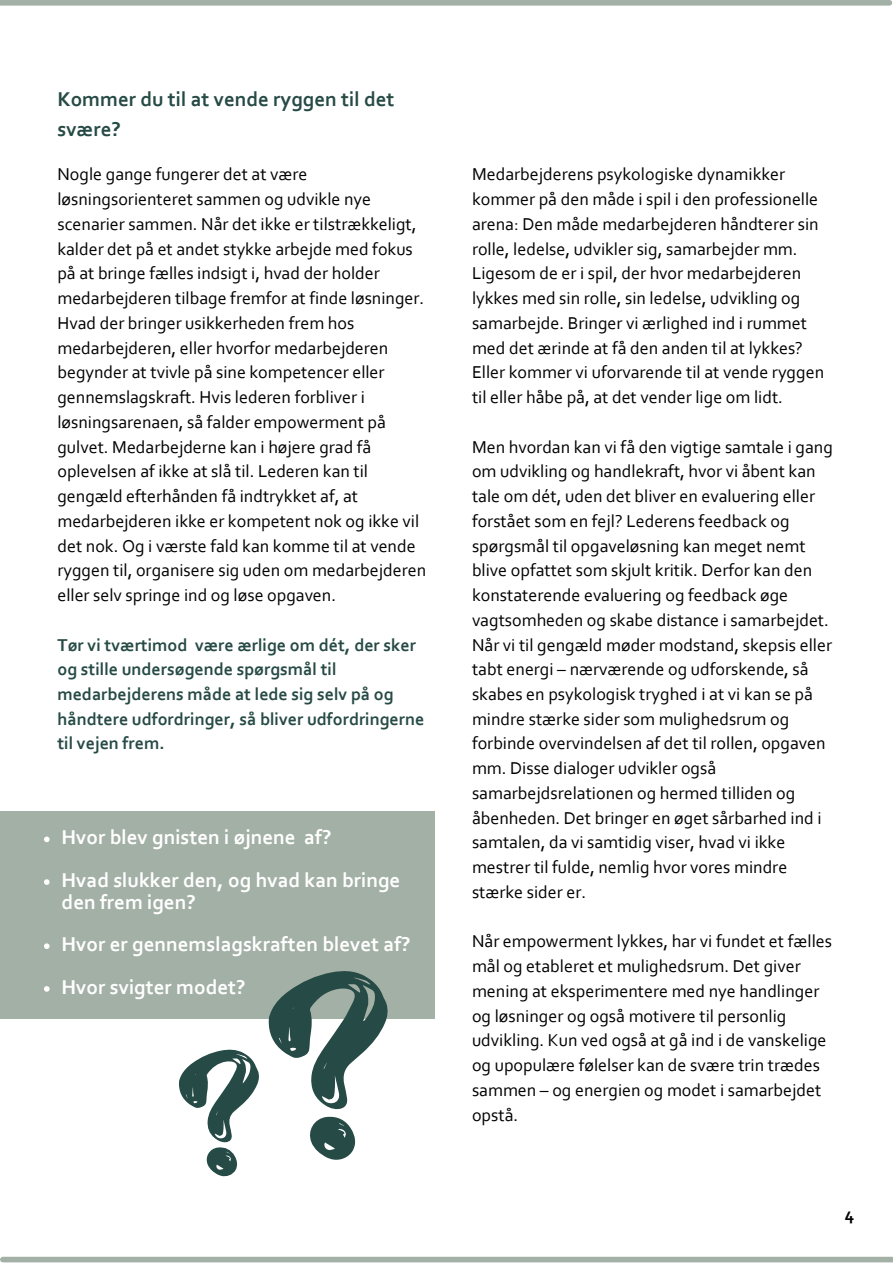
<style>
.page{position:relative;width:893px;height:1264px;background:#fff}
.page>*{position:absolute;margin:0;border:0;box-sizing:border-box;transform-origin:0 0}
.t1{font:700 21px/42.8px "Corbel";color:#fff}
.t2{font:700 21px/29.2px "Corbel";color:#264a45}
.t3{font:18px/24.8px "Corbel";color:#000}
.t4{font:700 18px/24.8px "Corbel";color:#264a45}
.t5{font:700 18px "Corbel";color:#000}
</style>
<div class="page">
<div style="left:3px;top:1256px;width:889px;height:6px;background:#a3b0a6"></div>
<div style="left:0;top:0;width:889px;height:6px;background:#a3b0a6"></div>
<div style="left:0;top:811px;width:434px;height:207px;background:#a3b0a6"></div>
<svg style="left:268px;top:971px;width:120px;height:138px"></svg>
<svg style="left:310px;top:1116px;width:46px;height:44px"></svg>
<svg style="left:44px;top:836px;width:6px;height:6px"></svg>
<svg style="left:44px;top:879px;width:6px;height:5px"></svg>
<svg style="left:44px;top:943px;width:6px;height:6px"></svg>
<svg style="left:44px;top:986px;width:6px;height:5px"></svg>
<svg style="left:179px;top:1049px;width:80px;height:128px"></svg>
<p class="t2" style="left:57px;top:86px;width:338px">Kommer du til at vende ryggen til det svære?</p>
<p class="t3" style="left:57px;top:164px;width:370px">Nogle gange fungerer det at være løsningsorienteret sammen og udvikle nye scenarier sammen. Når det ikke er tilstrækkeligt, kalder det på et andet stykke arbejde med fokus på at bringe fælles indsigt i, hvad der holder medarbejderen tilbage fremfor at finde løsninger.<br>Hvad der bringer usikkerheden frem hos medarbejderen, eller hvorfor medarbejderen begynder at tvivle på sine kompetencer eller gennemslagskraft. Hvis lederen forbliver i løsningsarenaen, så falder empowerment på gulvet. Medarbejderne kan i højere grad få oplevelsen af ikke at slå til. Lederen kan til gengæld efterhånden få indtrykket af, at medarbejderen ikke er kompetent nok og ikke vil det nok. Og i værste fald kan komme til at vende ryggen til, organisere sig uden om medarbejderen eller selv springe ind og løse opgaven.</p>
<p class="t4" style="left:57px;top:633px;width:368px">Tør vi tværtimod være ærlige om dét, der sker og stille undersøgende spørgsmål til medarbejderens måde at lede sig selv på og håndtere udfordringer, så bliver udfordringerne til vejen frem.</p>
<p class="t1" style="left:62px;top:818px;width:340px">Hvor blev gnisten i øjnene af?<br>Hvad slukker den, og hvad kan bringe</p>
<p class="t1" style="left:62px;top:882px;width:350px">den frem igen?<br>Hvor er gennemslagskraften blevet af?<br>Hvor svigter modet?</p>
<p class="t3" style="left:472px;top:164px;width:353px">Medarbejderens psykologiske dynamikker kommer på den måde i spil i den professionelle arena: Den måde medarbejderen håndterer sin rolle, ledelse, udvikler sig, samarbejder mm.<br>Ligesom de er i spil, der hvor medarbejderen lykkes med sin rolle, sin ledelse, udvikling og samarbejde. Bringer vi ærlighed ind i rummet med det ærinde at få den anden til at lykkes?<br>Eller kommer vi uforvarende til at vende ryggen til eller håbe på, at det vender lige om lidt.</p>
<p class="t3" style="left:472px;top:436px;width:362px">Men hvordan kan vi få den vigtige samtale i gang om udvikling og handlekraft, hvor vi åbent kan tale om dét, uden det bliver en evaluering eller forstået som en fejl? Lederens feedback og spørgsmål til opgaveløsning kan meget nemt blive opfattet som skjult kritik. Derfor kan den konstaterende evaluering og feedback øge vagtsomheden og skabe distance i samarbejdet.<br>Når vi til gengæld møder modstand, skepsis eller tabt energi – nærværende og udforskende, så skabes en psykologisk tryghed i at vi kan se på mindre stærke sider som mulighedsrum og forbinde overvindelsen af det til rollen, opgaven mm. Disse dialoger udvikler også samarbejdsrelationen og hermed tilliden og åbenheden. Det bringer en øget sårbarhed ind i samtalen, da vi samtidig viser, hvad vi ikke mestrer til fulde, nemlig hvor vores mindre stærke sider er.</p>
<p class="t3" style="left:472px;top:930px;width:361px">Når empowerment lykkes, har vi fundet et fælles mål og etableret et mulighedsrum. Det giver mening at eksperimentere med nye handlinger og løsninger og også motivere til personlig udvikling. Kun ved også at gå ind i de vanskelige og upopulære følelser kan de svære trin trædes sammen – og energien og modet i samarbejdet opstå.</p>
<p class="t5" style="left:844px;top:1206px;width:11px">4</p>
</div>
